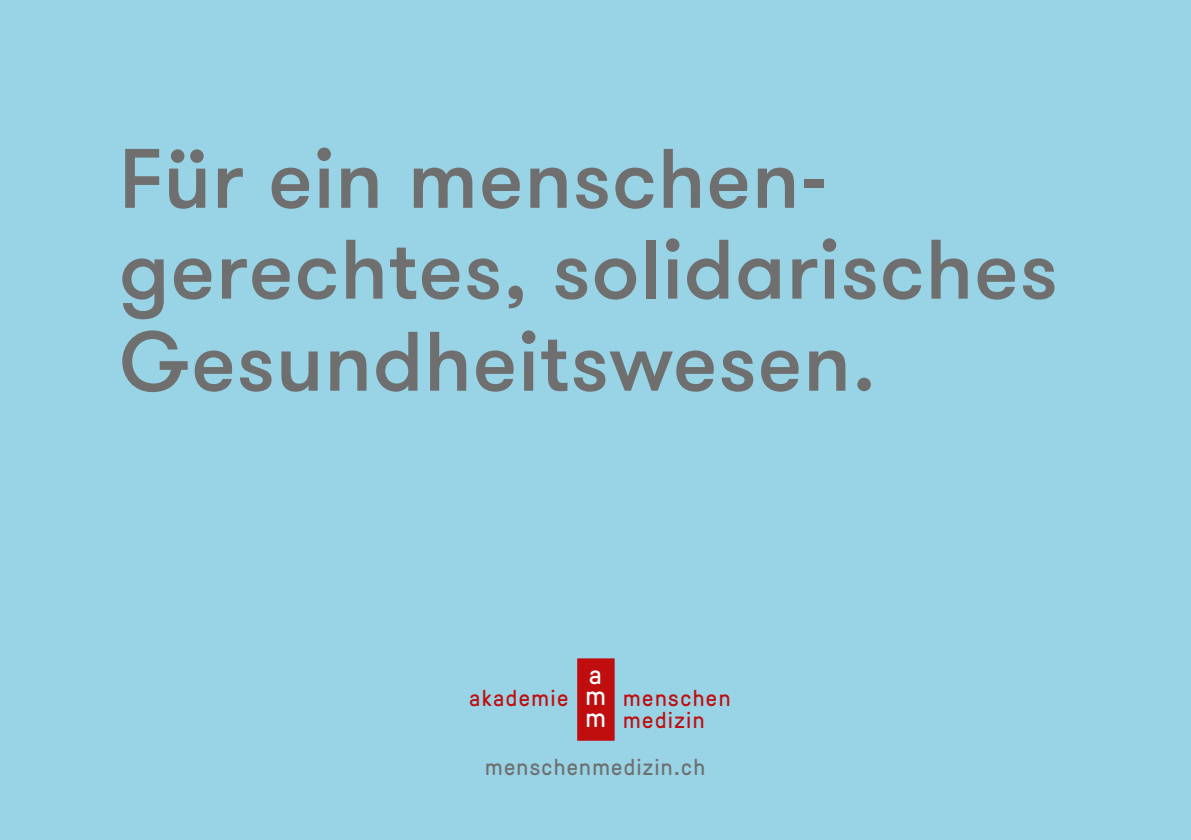
<style>
.page{position:relative;width:1191px;height:840px;background:#fff}
.page>*{position:absolute;margin:0;border:0;box-sizing:border-box;transform-origin:0 0}
.t1{font:500 84px/91.4px "GT Walsheim";letter-spacing:.01em;color:#706f6f}
.t2{font:26.6px/21.6px "GT Pressura";color:#fff}
.t3{font:22.8px/22.4px "GT Pressura";letter-spacing:.065em;color:#c00d0e}
.t4{font:22.8px "GT Pressura";letter-spacing:.06em;color:#706f6f}
</style>
<div class="page">
<div style="left:0;top:0;width:1191px;height:839px;background:#98d4e6"></div>
<div style="left:577px;top:658px;width:37px;height:82px;background:#c00d0e"></div>
<p class="t1" style="left:119px;top:135px;width:940px">Für ein menschen&shy;gerechtes, solidarisches<br>Gesundheitswesen.</p>
<p class="t3" style="left:469px;top:684px;width:101px">akademie</p>
<p class="t2" style="left:585px;top:661px;width:22px">a m m</p>
<p class="t3" style="left:623px;top:684px;width:109px">menschen medizin</p>
<p class="t4" style="left:485px;top:749px;width:221px">menschenmedizin.ch</p>
</div>
